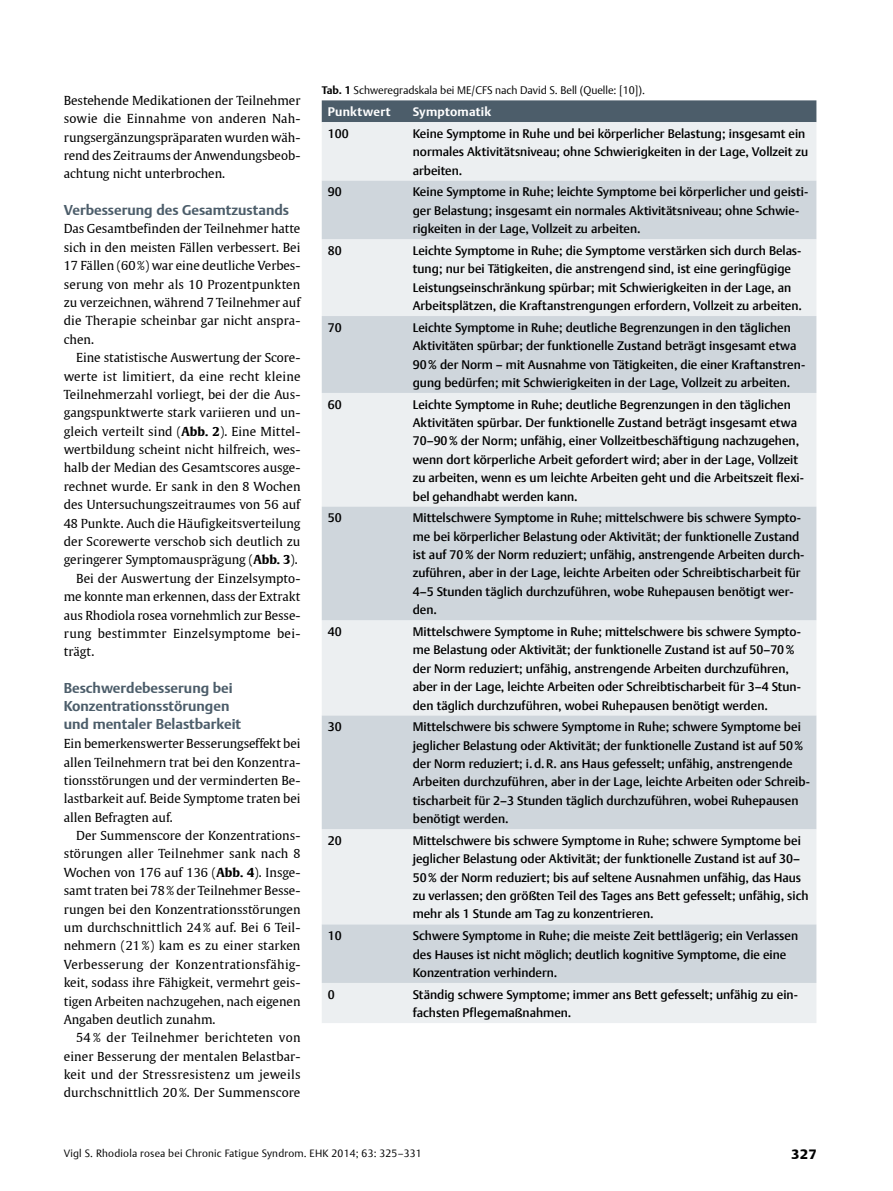
<style>
.page{position:relative;width:893px;height:1191px;background:#fff}
.page>*{position:absolute;margin:0;border:0;box-sizing:border-box;transform-origin:0 0}
.t1{font:700 14.25px/18px "Thieme Argo 2011";color:#4c5d6a}
.t2{font:900 13.5px "Thieme Argo 2011";color:#000}
.t3{font:500 12.3px/18.5px "Thieme Argo 2011";color:#000}
.t4{font:12.3px/18.5px "Thieme Gulliver 2011";color:#000;text-align:justify}
.t5{font:12.3px "Thieme Gulliver 2011";letter-spacing:.02em;color:#000}
.t6{font:700 12.3px "Thieme Argo 2011";letter-spacing:.02em;color:#fff}
.t7{font:300 10.8px "Thieme Argo 2011";color:#000}
.t8{font:300 10.5px "Thieme Argo 2011";letter-spacing:.02em;color:#000}
.s1{font-weight:700}
</style>
<div class="page">
<div style="left:322px;top:100px;width:494px;height:22px;background:#4c5d6a"></div>
<div style="left:322px;top:122px;width:494px;height:901px;background:#eceff1"></div>
<svg style="left:322px;top:181px;width:494px;height:802px;background:#dce1e5"></svg>
<p class="t4" style="left:64px;top:92px;width:238px">Bestehende Medikationen der Teilnehmer sowie die Einnahme von anderen Nah&shy;rungsergänzungspräparaten wurden wäh&shy;rend des Zeitraums der Anwendungsbeob&shy;achtung nicht unterbrochen.</p>
<p class="t1" style="left:64px;top:201px;width:227px">Verbesserung des Gesamtzustands</p>
<p class="t4" style="left:64px;top:220px;width:238px">Das Gesamtbefinden der Teilnehmer hatte sich in den meisten Fällen verbessert. Bei 17 Fällen (60 %) war eine deutliche Verbes&shy;serung von mehr als 10 Prozentpunkten zu verzeichnen, während 7 Teilnehmer auf die Therapie scheinbar gar nicht anspra&shy;chen.</p>
<p class="t4" style="left:76px;top:349px;width:226px">Eine statistische Auswertung der Score-</p>
<p class="t4" style="left:64px;top:367px;width:238px">werte ist limitiert, da eine recht kleine</p>
<p class="t4" style="left:64px;top:386px;width:238px">Teilnehmerzahl vorliegt, bei der die Aus-</p>
<p class="t4" style="left:64px;top:404px;width:238px">gangspunktwerte stark variieren und un-</p>
<p class="t4" style="left:64px;top:422px;width:238px">gleich verteilt sind (<span class="s1">Abb. 2</span>). Eine Mittel-</p>
<p class="t4" style="left:64px;top:441px;width:238px">wertbildung scheint nicht hilfreich, wes-</p>
<p class="t4" style="left:64px;top:459px;width:238px">halb der Median des Gesamtscores ausge-</p>
<p class="t4" style="left:64px;top:478px;width:238px">rechnet wurde. Er sank in den 8 Wochen</p>
<p class="t4" style="left:64px;top:496px;width:238px">des Untersuchungszeitraumes von 56 auf</p>
<p class="t4" style="left:64px;top:514px;width:238px">48 Punkte. Auch die Häufigkeitsverteilung</p>
<p class="t4" style="left:64px;top:533px;width:238px">der Scorewerte verschob sich deutlich zu</p>
<p class="t4" style="left:64px;top:551px;width:235px">geringerer Symptomausprägung (<span class="s1">Abb. 3</span>).</p>
<p class="t4" style="left:76px;top:569px;width:226px">Bei der Auswertung der Einzelsympto-</p>
<p class="t4" style="left:64px;top:588px;width:238px">me konnte man erkennen, dass der Extrakt</p>
<p class="t4" style="left:64px;top:606px;width:238px">aus Rhodiola rosea vornehmlich zur Besse-</p>
<p class="t5" style="left:64px;top:627px;width:238px">rung bestimmter Einzelsymptome bei-</p>
<p class="t4" style="left:64px;top:643px;width:32px">trägt.</p>
<p class="t1" style="left:64px;top:679px;width:179px">Beschwerdebesserung bei<br>Konzentrationsstörungen und mentaler Belastbarkeit</p>
<p class="t4" style="left:64px;top:735px;width:238px">Ein bemerkenswerter Besserungseffekt bei allen Teilnehmern trat bei den Konzentra&shy;tionsstörungen und der verminderten Be&shy;lastbarkeit auf. Beide Symptome traten bei allen Befragten auf.</p>
<p class="t4" style="left:64px;top:827px;width:238px;text-indent:12px">Der Summenscore der Konzentrations&shy;störungen aller Teilnehmer sank nach 8<br>Wochen von 176 auf 136 (<span class="s1">Abb. 4</span>). Insge&shy;samt traten bei 78 % der Teilnehmer Besse&shy;rungen bei den Konzentrationsstörungen um durchschnittlich 24 % auf. Bei 6 Teil&shy;nehmern (21 %) kam es zu einer starken Verbesserung der Konzentrationsfähig&shy;keit, sodass ihre Fähigkeit, vermehrt geis&shy;tigen Arbeiten nachzugehen, nach eigenen Angaben deutlich zunahm.</p>
<p class="t4" style="left:64px;top:1029px;width:238px;text-indent:12px">54 % der Teilnehmer berichteten von einer Besserung der mentalen Belastbar&shy;keit und der Stressresistenz um jeweils durchschnittlich 20 %. Der Summenscore</p>
<p class="t7" style="left:322px;top:84px;width:325px"><span class="s1">Tab. 1</span> Schweregradskala bei ME/CFS nach David S. Bell (Quelle: [10]).</p>
<p class="t6" style="left:328px;top:105px;width:64px">Punktwert</p>
<p class="t6" style="left:413px;top:105px;width:80px">Symptomatik</p>
<p class="t3" style="left:328px;top:125px;width:22px">100</p>
<p class="t3" style="left:413px;top:125px;width:397px">Keine Symptome in Ruhe und bei körperlicher Belastung; insgesamt ein normales Aktivitätsniveau; ohne Schwierigkeiten in der Lage, Vollzeit zu arbeiten.</p>
<p class="t3" style="left:328px;top:183px;width:15px">90</p>
<p class="t3" style="left:413px;top:183px;width:397px">Keine Symptome in Ruhe; leichte Symptome bei körperlicher und geisti&shy;ger Belastung; insgesamt ein normales Aktivitätsniveau; ohne Schwie&shy;rigkeiten in der Lage, Vollzeit zu arbeiten.</p>
<p class="t3" style="left:328px;top:242px;width:15px">80</p>
<p class="t3" style="left:413px;top:242px;width:391px">Leichte Symptome in Ruhe; die Symptome verstärken sich durch Belas&shy;tung; nur bei Tätigkeiten, die anstrengend sind, ist eine geringfügige Leistungseinschränkung spürbar; mit Schwierigkeiten in der Lage, an Arbeitsplätzen, die Kraftanstrengungen erfordern, Vollzeit zu arbeiten.</p>
<p class="t3" style="left:328px;top:319px;width:15px">70</p>
<p class="t3" style="left:413px;top:319px;width:394px">Leichte Symptome in Ruhe; deutliche Begrenzungen in den täglichen Aktivitäten spürbar; der funktionelle Zustand beträgt insgesamt etwa 90 % der Norm – mit Ausnahme von Tätigkeiten, die einer Kraftanstren&shy;gung bedürfen; mit Schwierigkeiten in der Lage, Vollzeit zu arbeiten.</p>
<p class="t3" style="left:328px;top:396px;width:15px">60</p>
<p class="t3" style="left:413px;top:396px;width:393px">Leichte Symptome in Ruhe; deutliche Begrenzungen in den täglichen Aktivitäten spürbar. Der funktionelle Zustand beträgt insgesamt etwa 70–90 % der Norm; unfähig, einer Vollzeitbeschäftigung nachzugehen, wenn dort körperliche Arbeit gefordert wird; aber in der Lage, Vollzeit zu arbeiten, wenn es um leichte Arbeiten geht und die Arbeitszeit flexi&shy;bel gehandhabt werden kann.</p>
<p class="t3" style="left:328px;top:509px;width:15px">50</p>
<p class="t3" style="left:413px;top:509px;width:393px">Mittelschwere Symptome in Ruhe; mittelschwere bis schwere Sympto&shy;me bei körperlicher Belastung oder Aktivität; der funktionelle Zustand ist auf 70 % der Norm reduziert; unfähig, anstrengende Arbeiten durch&shy;zuführen, aber in der Lage, leichte Arbeiten oder Schreibtischarbeit für 4–5 Stunden täglich durchzuführen, wobe Ruhepausen benötigt wer&shy;den.</p>
<p class="t3" style="left:328px;top:623px;width:15px">40</p>
<p class="t3" style="left:413px;top:623px;width:390px">Mittelschwere Symptome in Ruhe; mittelschwere bis schwere Sympto&shy;me Belastung oder Aktivität; der funktionelle Zustand ist auf 50–70 % der Norm reduziert; unfähig, anstrengende Arbeiten durchzuführen, aber in der Lage, leichte Arbeiten oder Schreibtischarbeit für 3–4 Stun&shy;den täglich durchzuführen, wobei Ruhepausen benötigt werden.</p>
<p class="t3" style="left:328px;top:718px;width:15px">30</p>
<p class="t3" style="left:413px;top:718px;width:399px">Mittelschwere bis schwere Symptome in Ruhe; schwere Symptome bei jeglicher Belastung oder Aktivität; der funktionelle Zustand ist auf 50 % der Norm reduziert; i. d. R. ans Haus gefesselt; unfähig, anstrengende Arbeiten durchzuführen, aber in der Lage, leichte Arbeiten oder Schreib&shy;tischarbeit für 2–3 Stunden täglich durchzuführen, wobei Ruhepausen benötigt werden.</p>
<p class="t3" style="left:328px;top:832px;width:15px">20</p>
<p class="t3" style="left:413px;top:832px;width:397px">Mittelschwere bis schwere Symptome in Ruhe; schwere Symptome bei jeglicher Belastung oder Aktivität; der funktionelle Zustand ist auf 30– 50 % der Norm reduziert; bis auf seltene Ausnahmen unfähig, das Haus zu verlassen; den größten Teil des Tages ans Bett gefesselt; unfähig, sich mehr als 1 Stunde am Tag zu konzentrieren.</p>
<p class="t3" style="left:328px;top:927px;width:15px">10</p>
<p class="t3" style="left:413px;top:927px;width:387px">Schwere Symptome in Ruhe; die meiste Zeit bettlägerig; ein Verlassen des Hauses ist nicht möglich; deutlich kognitive Symptome, die eine<br>Konzentration verhindern.</p>
<p class="t3" style="left:328px;top:985px;width:8px">0</p>
<p class="t3" style="left:413px;top:985px;width:387px">Ständig schwere Symptome; immer ans Bett gefesselt; unfähig zu ein&shy;fachsten Pflegemaßnahmen.</p>
<p class="t8" style="left:64px;top:1147px;width:359px">Vigl S. Rhodiola rosea bei Chronic Fatigue Syndrom. EHK 2014; 63: 325–331</p>
<p class="t2" style="left:791px;top:1148px;width:26px">327</p>
</div>
